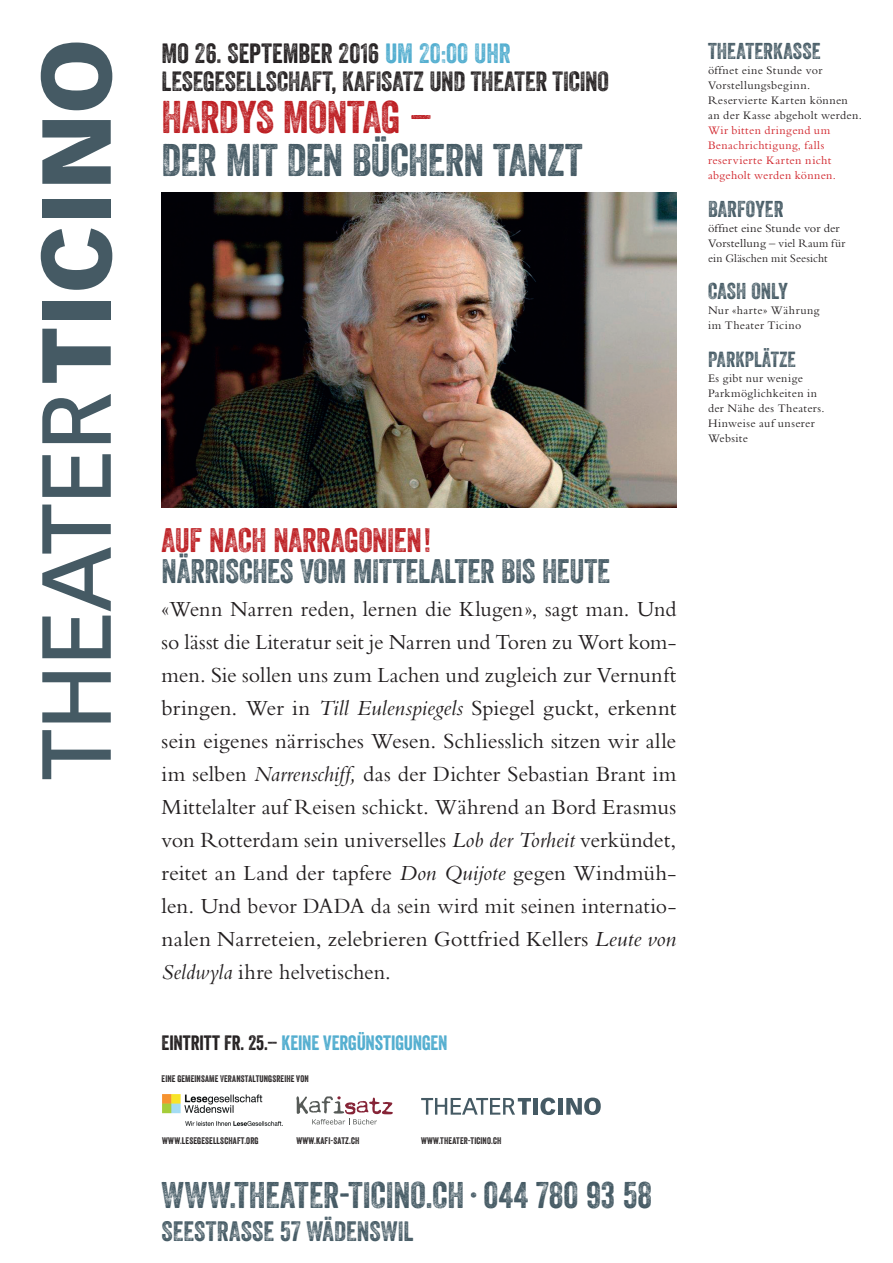
<style>
.page{position:relative;width:893px;height:1263px;background:#fff}
.page>*{position:absolute;margin:0;border:0;box-sizing:border-box;transform-origin:0 0}
.t1{font:44.4px "Veneer Two";letter-spacing:-.015em;color:#455a64}
.t2{font:44.4px "Veneer Two";letter-spacing:-.015em;color:#bd1e22}
.t3{font:36px "Veneer Two";letter-spacing:.005em;color:#455a64}
.t4{font:33px "Veneer Two";letter-spacing:-.01em;color:#455a64}
.t5{font:33px "Veneer Two";letter-spacing:-.01em;color:#bd1e22}
.t6{font:27.15px "Veneer Two";letter-spacing:.005em;color:#455a64}
.t7{font:27px/28.2px "Veneer Two";letter-spacing:-.005em;color:#231f20}
.t8{font:22.5px/33px "Bembo";color:#231f20;text-align:justify}
.t9{font:22.2px "Veneer Two";letter-spacing:.005em;color:#455a64}
.t10{font:21.15px "Veneer Two";color:#455a64}
.t11{font:20.1px "Veneer";letter-spacing:-.01em;color:#51adcf}
.t12{font:12px/15px "Bembo";letter-spacing:.025em;color:#231f20}
.t13{font:12px/15px "Bembo";letter-spacing:.03em;color:#d1232a}
.t14{font:12px/15px "Bembo";letter-spacing:.025em;color:#231f20;scale:1.04 1}
.t15{font:9.3px "Veneer Two";letter-spacing:.015em;color:#231f20}
.s1{color:#51adcf}
.s2{font-style:italic}
.s3{color:#231f20}
</style>
<div class="page">
<svg style="left:42px;top:730px;width:69px;height:49px"></svg>
<svg style="left:42px;top:672px;width:69px;height:50px"></svg>
<svg style="left:42px;top:504px;width:69px;height:154px"></svg>
<svg style="left:42px;top:454px;width:69px;height:43px"></svg>
<svg style="left:42px;top:394px;width:69px;height:49px"></svg>
<svg style="left:42px;top:329px;width:69px;height:54px"></svg>
<div style="left:42px;top:301px;width:69px;height:19px;background:#455a64"></div>
<svg style="left:41px;top:228px;width:71px;height:62px"></svg>
<div style="left:42px;top:199px;width:69px;height:19px;background:#455a64"></div>
<svg style="left:42px;top:120px;width:69px;height:64px"></svg>
<svg style="left:41px;top:43px;width:71px;height:67px"></svg>
<img style="left:162px;top:193px;width:514px;height:314px">
<svg style="left:421px;top:1098px;width:110px;height:17px"></svg>
<div style="left:533px;top:1098px;width:5px;height:17px;background:#455a64"></div>
<svg style="left:540px;top:1097px;width:15px;height:18px"></svg>
<div style="left:558px;top:1098px;width:5px;height:17px;background:#455a64"></div>
<svg style="left:566px;top:1097px;width:35px;height:18px"></svg>
<svg style="left:296px;top:1096px;width:97px;height:29px"></svg>
<img style="left:162px;top:1094px;width:120px;height:31px">
<p class="t7" style="left:162px;top:39px;width:449px">MO 26. SEPTEMBER 2016 <span class="s1">UM 20:00 UHR<br></span>LESEGESELLSCHAFT, KAFISATZ UND THEATER TICINO</p>
<h1 class="t2" style="left:162px;top:90px;width:273px">HARDYS MONTAG –</h1>
<h1 class="t1" style="left:162px;top:132px;width:422px">DER MIT DEN BÜCHERN TANZT</h1>
<p class="t9" style="left:708px;top:38px;width:114px">THEATERKASSE</p>
<p class="t12" style="left:708px;top:63px;width:156px">öffnet eine Stunde vor<br>Vorstellungsbeginn.<br>Reservierte Karten können an der Kasse abgeholt werden.</p>
<p class="t13" style="left:708px;top:123px;width:129px">Wir bitten dringend um<br>Benachrichtigung, falls reservierte Karten nicht abgeholt werden können.</p>
<p class="t9" style="left:708px;top:195px;width:77px">BARFOYER</p>
<p class="t14" style="left:708px;top:220px;width:133px">öffnet eine Stunde vor der<br>Vorstellung – viel Raum für ein Gläschen mit Seesicht</p>
<p class="t9" style="left:708px;top:278px;width:81px">CASH ONLY</p>
<p class="t12" style="left:708px;top:303px;width:113px">Nur «harte» Währung im Theater Ticino</p>
<p class="t10" style="left:708px;top:346px;width:89px">PARKPLÄTZE</p>
<p class="t12" style="left:708px;top:370px;width:118px">Es gibt nur wenige<br>Parkmöglichkeiten in der Nähe des Theaters.<br>Hinweise auf unserer<br>Website</p>
<h3 class="t5" style="left:162px;top:520px;width:271px">AUF NACH NARRAGONIEN!</h3>
<h3 class="t4" style="left:162px;top:551px;width:450px">NÄRRISCHES VOM MITTELALTER BIS HEUTE</h3>
<p class="t8" style="left:162px;top:592px;width:516px">«Wenn Narren reden, lernen die Klugen», sagt man. Und so lässt die Literatur seit je Narren und Toren zu Wort kom&shy;men. Sie sollen uns zum Lachen und zugleich zur Vernunft bringen. Wer in <span class="s2">Till Eulenspiegels</span> Spiegel guckt, erkennt sein eigenes närrisches Wesen. Schliesslich sitzen wir alle im selben <span class="s2">Narrenschiff,</span> das der Dichter Sebastian Brant im Mittelalter auf Reisen schickt. Während an Bord Erasmus von Rotterdam sein universelles <span class="s2">Lob der Torheit</span> verkündet, reitet an Land der tapfere <span class="s2">Don Quijote</span> gegen Windmüh&shy;len. Und bevor DADA da sein wird mit seinen internatio&shy;nalen Narreteien, zelebrieren Gottfried Kellers <span class="s2">Leute von Seldwyla</span> ihre helvetischen.</p>
<p class="t11" style="left:162px;top:1031px;width:288px"><span class="s3">EINTRITT FR. 25.–</span> KEINE VERGÜNSTIGUNGEN</p>
<p class="t15" style="left:162px;top:1073px;width:149px">EINE GEMEINSAME VERANSTALTUNGSREIHE VON</p>
<p class="t15" style="left:162px;top:1135px;width:98px">WWW.LESEGESELLSCHAFT.ORG</p>
<p class="t15" style="left:296px;top:1135px;width:64px">WWW.KAFI-SATZ.CH</p>
<p class="t15" style="left:421px;top:1135px;width:82px">WWW.THEATER-TICINO.CH</p>
<h2 class="t3" style="left:162px;top:1173px;width:492px">WWW.THEATER-TICINO.CH · 044 780 93 58</h2>
<p class="t6" style="left:162px;top:1214px;width:254px">SEESTRASSE 57 WÄDENSWIL</p>
</div>
